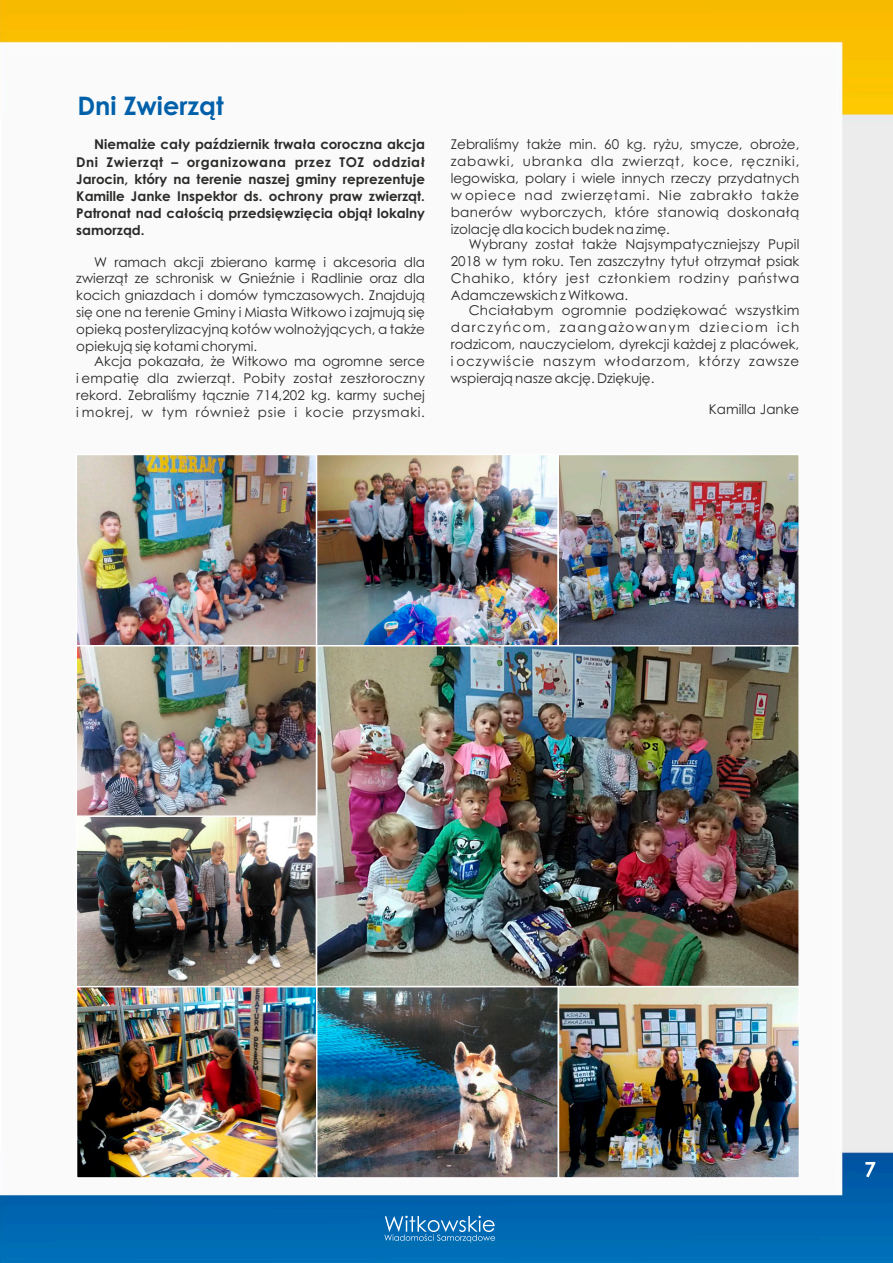
<style>
.page{position:relative;width:893px;height:1263px;background:#fff}
.page>*{position:absolute;margin:0;border:0;box-sizing:border-box;transform-origin:0 0}
.t1{font:700 25.5px "Century Gothic";color:#0060aa}
.t2{font:13.5px/17px "Century Gothic";color:#2a2a29;text-align:justify}
.t3{font:700 13.5px/17.2px "Century Gothic";color:#2a2a29;text-align:justify}
</style>
<div class="page">
<img style="left:0;top:0;width:893px;height:1263px">
<svg style="left:865px;top:1162px;width:10px;height:15px"></svg>
<svg style="left:384px;top:1216px;width:111px;height:26px;background:#3386c1"></svg>
<img style="left:79px;top:457px;width:236px;height:719px">
<div style="left:76px;top:454px;width:242px;height:192px;border:2px solid #fefefe"></div>
<img style="left:319px;top:457px;width:478px;height:719px">
<div style="left:316px;top:454px;width:243px;height:192px;border:2px solid #fefefe"></div>
<img style="left:560px;top:457px;width:237px;height:175px">
<div style="left:557px;top:454px;width:243px;height:192px;border:2px solid #fefefe"></div>
<div style="left:76px;top:815px;width:241px;height:172px;border:2px solid #fefefe"></div>
<div style="left:316px;top:645px;width:484px;height:342px;border:2px solid #fefefe"></div>
<div style="left:76px;top:645px;width:241px;height:172px;border:2px solid #fefefe"></div>
<div style="left:76px;top:986px;width:242px;height:193px;border:2px solid #fefefe"></div>
<div style="left:316px;top:986px;width:243px;height:193px;border:2px solid #fefefe"></div>
<div style="left:558px;top:986px;width:242px;height:193px;border:2px solid #fefefe"></div>
<h1 class="t1" style="left:77px;top:96px;width:148px">Dni Zwierząt</h1>
<p class="t3" style="left:76px;top:137px;width:350px;text-indent:18px">Niemalże cały październik trwała coroczna akcja Dni Zwierząt – organizowana przez TOZ oddział Jarocin, który na terenie naszej gminy reprezentuje Kamille Janke Inspektor ds. ochrony praw zwierząt.<br>Patronat nad całością przedsięwzięcia objął lokalny samorząd.</p>
<p class="t2" style="left:76px;top:254px;width:350px;text-indent:18px">W ramach akcji zbierano karmę i akcesoria dla zwierząt ze schronisk w Gnieźnie i Radlinie oraz dla kocich gniazdach i domów tymczasowych. Znajdują się one na terenie Gminy i Miasta Witkowo i zajmują się opieką posterylizacyjną kotów wolnożyjących, a także opiekują się kotami chorymi.</p>
<p class="t2" style="left:76px;top:354px;width:350px;text-indent:18px">Akcja pokazała, że Witkowo ma ogromne serce i empatię dla zwierząt. Pobity został zeszłoroczny rekord. Zebraliśmy łącznie 714,202 kg. karmy suchej i mokrej, w tym również psie i kocie przysmaki.</p>
<p class="t2" style="left:451px;top:137px;width:350px">Zebraliśmy także min. 60 kg. ryżu, smycze, obroże, zabawki, ubranka dla zwierząt, koce, ręczniki, legowiska, polary i wiele innych rzeczy przydatnych w opiece nad zwierzętami. Nie zabrakło także banerów wyborczych, które stanowią doskonałą izolację dla kocich budek na zimę.</p>
<p class="t2" style="left:451px;top:237px;width:350px;text-indent:18px">Wybrany został także Najsympatyczniejszy Pupil 2018 w tym roku. Ten zaszczytny tytuł otrzymał psiak Chahiko, który jest członkiem rodziny państwa Adamczewskich z Witkowa.</p>
<p class="t2" style="left:451px;top:303px;width:350px;text-indent:18px">Chciałabym ogromnie podziękować wszystkim darczyńcom, zaangażowanym dzieciom ich rodzicom, nauczycielom, dyrekcji każdej z placówek, i oczywiście naszym włodarzom, którzy zawsze wspierają nasze akcję. Dziękuję.</p>
<p class="t2" style="left:709px;top:401px;width:92px">Kamilla Janke</p>
</div>
